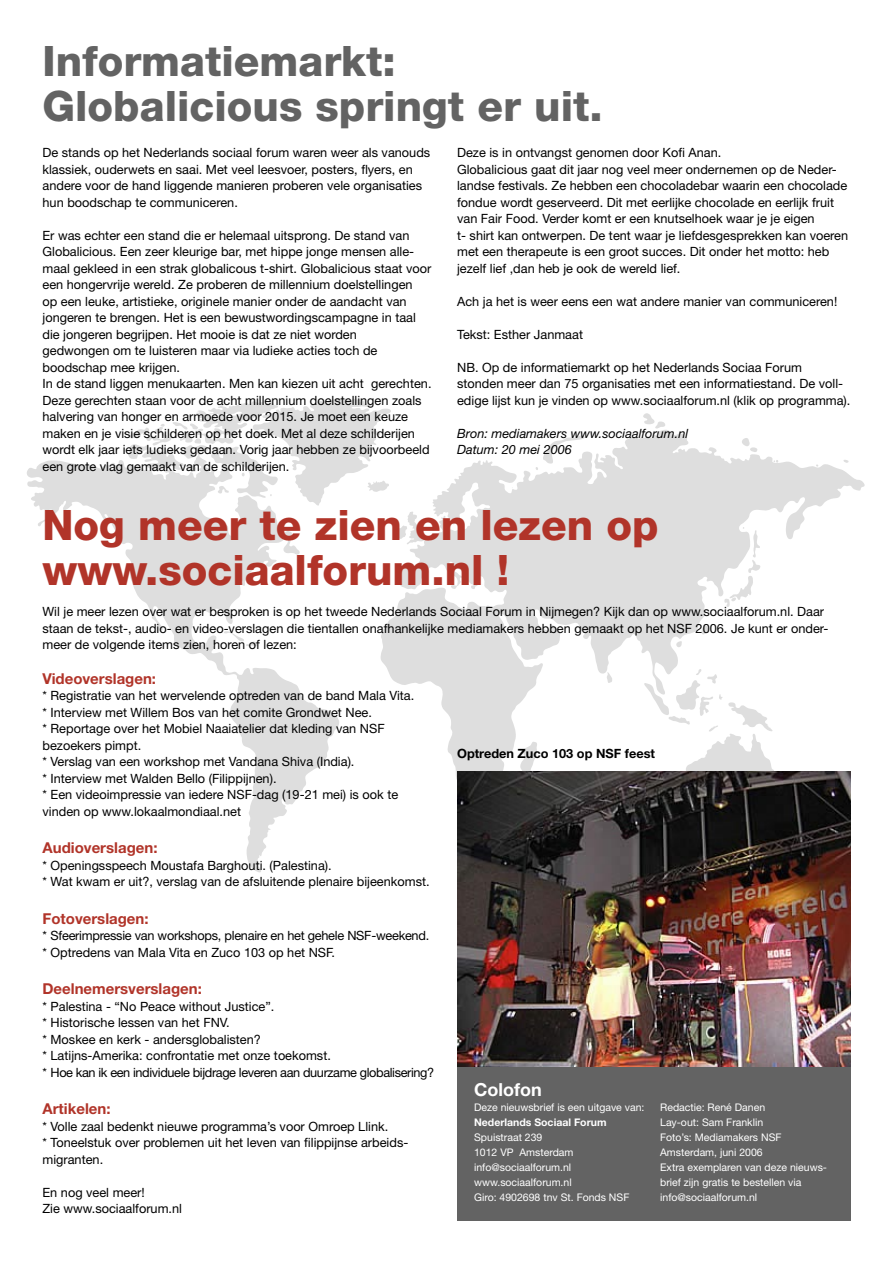
<style>
.page{position:relative;width:893px;height:1263px;background:#fff}
.page>*{position:absolute;margin:0;border:0;box-sizing:border-box;transform-origin:0 0}
.t1{font:800 42px/45px "Helvetica Neue";color:#b13429}
.t2{font:800 42px/45px "Helvetica Neue";color:#636363}
.t3{font:700 18px "Helvetica Neue";color:#fff}
.t4{font:700 15px "Helvetica Neue";color:#b13429}
.t5{font:12.75px/16.5px "Helvetica Neue";color:#000}
.t6{font:12.75px/16.5px "Helvetica Neue";letter-spacing:-.02em;color:#000}
.t7{font:italic 12.75px/16.5px "Helvetica Neue";color:#000}
.t8{font:700 12.75px "Helvetica Neue";color:#000}
.t9{font:10.5px/15px "Helvetica Neue";color:#fff}
.t10{font:700 10.5px "Helvetica Neue";color:#fff}
</style>
<div class="page">
<svg style="left:27px;top:398px;width:838px;height:476px"></svg>
<div style="left:457px;top:1065px;width:393px;height:155px;background:#636363"></div>
<img style="left:457px;top:771px;width:393px;height:295px">
<h1 class="t2" style="left:43px;top:38px;width:562px">Informatiemarkt:<br>Globalicious springt er uit.</h1>
<p class="t5" style="left:43px;top:144px;width:389px">De stands op het Nederlands sociaal forum waren weer als vanouds klassiek, ouderwets en saai. Met veel leesvoer, posters, flyers, en andere voor de hand liggende manieren proberen vele organisaties hun boodschap te communiceren.</p>
<p class="t5" style="left:43px;top:227px;width:391px">Er was echter een stand die er helemaal uitsprong. De stand van Globalicious. Een zeer kleurige bar, met hippe jonge mensen alle&shy;maal gekleed in een strak globalicous t-shirt. Globalicious staat voor een hongervrije wereld. Ze proberen de millennium doelstellingen<br>op een leuke, artistieke, originele manier onder de aandacht van jongeren te brengen. Het is een bewustwordingscampagne in taal die jongeren begrijpen. Het mooie is dat ze niet worden<br>gedwongen om te luisteren maar via ludieke acties toch de boodschap mee krijgen.<br>In de stand liggen menukaarten. Men kan kiezen uit acht gerechten.<br>Deze gerechten staan voor de acht millennium doelstellingen zoals halvering van honger en armoede voor 2015. Je moet een keuze maken en je visie schilderen op het doek. Met al deze schilderijen wordt elk jaar iets ludieks gedaan. Vorig jaar hebben ze bijvoorbeeld een grote vlag gemaakt van de schilderijen.</p>
<p class="t5" style="left:457px;top:144px;width:393px">Deze is in ontvangst genomen door Kofi Anan.<br>Globalicious gaat dit jaar nog veel meer ondernemen op de Neder&shy;landse festivals. Ze hebben een chocoladebar waarin een chocolade fondue wordt geserveerd. Dit met eerlijke chocolade en eerlijk fruit van Fair Food. Verder komt er een knutselhoek waar je je eigen<br>t- shirt kan ontwerpen. De tent waar je liefdesgesprekken kan voeren met een therapeute is een groot succes. Dit onder het motto: heb jezelf lief ,dan heb je ook de wereld lief.</p>
<p class="t5" style="left:457px;top:293px;width:382px">Ach ja het is weer eens een wat andere manier van communiceren!</p>
<p class="t5" style="left:457px;top:326px;width:127px">Tekst: Esther Janmaat</p>
<p class="t5" style="left:457px;top:359px;width:395px">NB. Op de informatiemarkt op het Nederlands Sociaa Forum stonden meer dan 75 organisaties met een informatiestand. De voll&shy;edige lijst kun je vinden op www.sociaalforum.nl (klik op programma).</p>
<p class="t7" style="left:457px;top:425px;width:233px">Bron: mediamakers www.sociaalforum.nl<br>Datum: 20 mei 2006</p>
<h1 class="t1" style="left:43px;top:503px;width:618px">Nog meer te zien en lezen op www.sociaalforum.nl !</h1>
<p class="t5" style="left:43px;top:603px;width:787px">Wil je meer lezen over wat er besproken is op het tweede Nederlands Sociaal Forum in Nijmegen? Kijk dan op www.sociaalforum.nl. Daar staan de tekst-, audio- en video-verslagen die tientallen onafhankelijke mediamakers hebben gemaakt op het NSF 2006. Je kunt er onder&shy;meer de volgende items zien, horen of lezen:</p>
<p class="t4" style="left:43px;top:669px;width:115px">Videoverslagen:</p>
<p class="t5" style="left:43px;top:687px;width:373px">* Registratie van het wervelende optreden van de band Mala Vita. * Interview met Willem Bos van het comite Grondwet Nee.<br>* Reportage over het Mobiel Naaiatelier dat kleding van NSF bezoekers pimpt.<br>* Verslag van een workshop met Vandana Shiva (India).<br>* Interview met Walden Bello (Filippijnen).<br>* Een videoimpressie van iedere NSF-dag (19-21 mei) is ook te vinden op www.lokaalmondiaal.net</p>
<p class="t4" style="left:43px;top:838px;width:116px">Audioverslagen:</p>
<p class="t5" style="left:43px;top:857px;width:389px">* Openingsspeech Moustafa Barghouti. (Palestina).<br>* Wat kwam er uit?, verslag van de afsluitende plenaire bijeenkomst.</p>
<p class="t4" style="left:43px;top:909px;width:108px">Fotoverslagen:</p>
<p class="t6" style="left:43px;top:927px;width:388px">* Sfeerimpressie van workshops, plenaire en het gehele NSF-weekend. * Optredens van Mala Vita en Zuco 103 op het NSF.</p>
<p class="t4" style="left:43px;top:979px;width:161px">Deelnemersverslagen:</p>
<p class="t5" style="left:43px;top:998px;width:393px">* Palestina - “No Peace without Justice”.<br>* Historische lessen van het FNV.<br>* Moskee en kerk - andersglobalisten?<br>* Latijns-Amerika: confrontatie met onze toekomst.<br>* Hoe kan ik een individuele bijdrage leveren aan duurzame globalisering?</p>
<p class="t4" style="left:43px;top:1099px;width:70px">Artikelen:</p>
<p class="t5" style="left:43px;top:1118px;width:367px">* Volle zaal bedenkt nieuwe programma’s voor Omroep Llink.<br>* Toneelstuk over problemen uit het leven van filippijnse arbeids&shy;migranten.</p>
<p class="t5" style="left:43px;top:1184px;width:141px">En nog veel meer!<br>Zie www.sociaalforum.nl</p>
<p class="t8" style="left:457px;top:746px;width:199px">Optreden Zuco 103 op NSF feest</p>
<h2 class="t3" style="left:474px;top:1079px;width:69px">Colofon</h2>
<p class="t9" style="left:474px;top:1100px;width:172px">Deze nieuwsbrief is een uitgave van:</p>
<p class="t10" style="left:474px;top:1116px;width:134px">Nederlands Sociaal Forum</p>
<p class="t9" style="left:474px;top:1130px;width:157px">Spuistraat 239<br>1012 VP Amsterdam info@sociaalforum.nl www.sociaalforum.nl<br>Giro: 4902698 tnv St. Fonds NSF</p>
<p class="t9" style="left:660px;top:1100px;width:168px">Redactie: René Danen<br>Lay-out: Sam Franklin<br>Foto’s: Mediamakers NSF<br>Amsterdam, juni 2006<br>Extra exemplaren van deze nieuws&shy;brief zijn gratis te bestellen via info@sociaalforum.nl</p>
</div>
